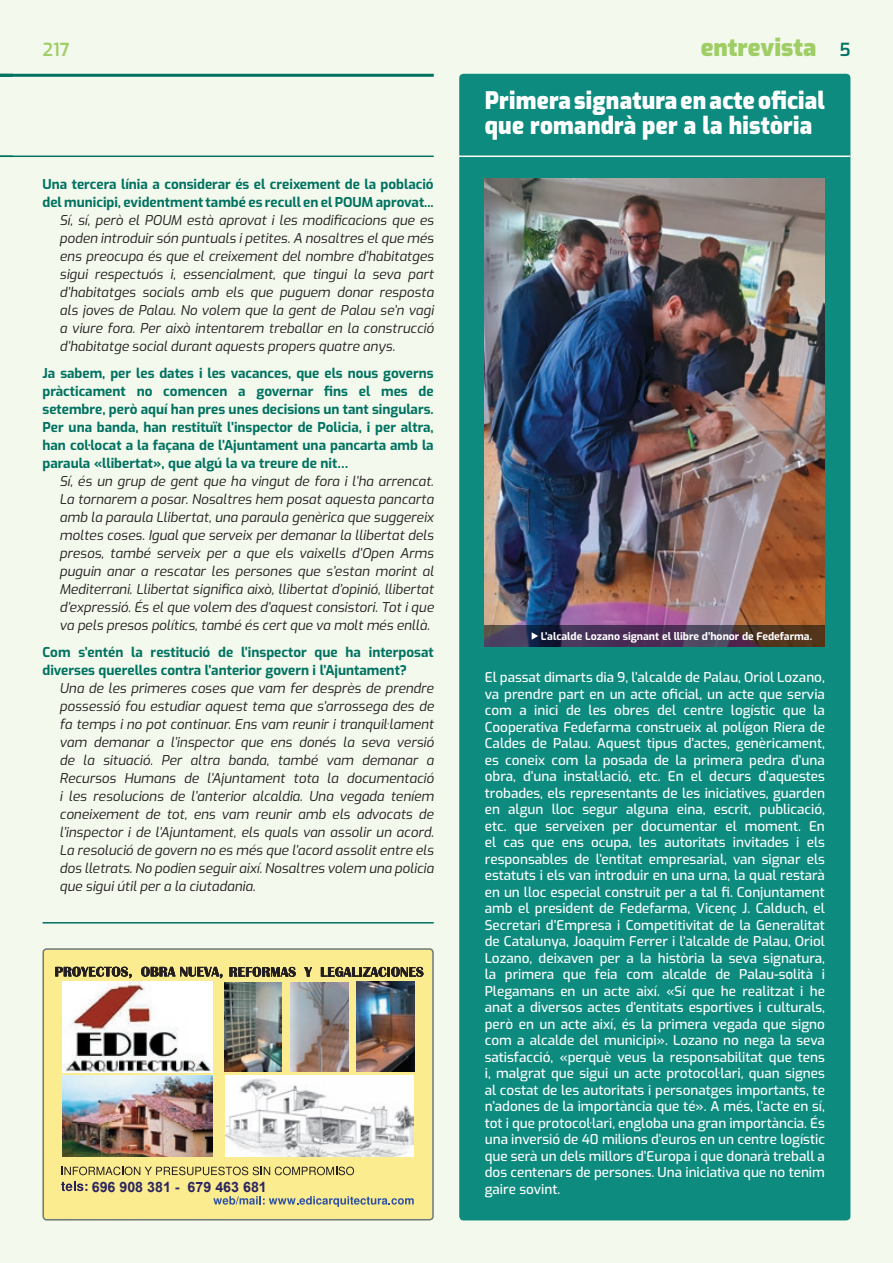
<style>
.page{position:relative;width:893px;height:1263px;background:#f4f9ed}
.page>*{position:absolute;margin:0;border:0;box-sizing:border-box;transform-origin:0 0}
.t1{font:900 24px/25.5px "Exo";letter-spacing:.01em;color:#fff;scale:.94 1}
.t2{font:900 24px "Exo";color:#9fce66}
.t3{font:600 18px "Exo";color:#9fce66}
.t4{font:700 14.25px "Arial";color:#2c2660}
.t5{font:500 13.5px/16.5px "Exo";color:#fff;text-align:justify}
.t6{font:italic 13.5px/18px "Exo";color:#231f20;text-align:justify}
.t7{font:700 13.5px/18px "Exo";color:#007261}
.t8{font:700 10.5px "Exo";color:#fff}
.s1{font-weight:600;font-size:18px;color:#007261}
</style>
<div class="page">
<hr style="left:0;top:156px;width:434px;height:1px;background:#007261">
<hr style="left:0;top:74px;width:434px;height:3px;background:#007261">
<svg style="left:0;top:76px;width:13px;height:1px"></svg>
<div style="left:459px;top:74px;width:391px;height:1146px;background:#0e8b7f;border-radius:4px"></div>
<hr style="left:458px;top:156px;width:392px;height:1px;background:#fff">
<div style="left:43px;top:949px;width:391px;height:271px;background:#fcec90"></div>
<img style="left:62px;top:982px;width:151px;height:90px">
<img style="left:62px;top:1076px;width:151px;height:80px">
<img style="left:225px;top:982px;width:56px;height:90px">
<img style="left:291px;top:982px;width:57px;height:89px">
<img style="left:357px;top:982px;width:57px;height:89px">
<img style="left:225px;top:1076px;width:189px;height:80px">
<svg style="left:213px;top:1196px;width:201px;height:11px"></svg>
<svg style="left:61px;top:1181px;width:26px;height:10px"></svg>
<svg style="left:62px;top:1166px;width:292px;height:9px"></svg>
<svg style="left:55px;top:967px;width:77px;height:11px"></svg>
<svg style="left:141px;top:967px;width:81px;height:11px"></svg>
<svg style="left:229px;top:967px;width:67px;height:10px"></svg>
<svg style="left:304px;top:967px;width:8px;height:10px"></svg>
<svg style="left:321px;top:967px;width:102px;height:10px"></svg>
<div style="left:43px;top:948px;width:391px;height:272px;border:2px solid #6c7c86;border-radius:4px"></div>
<hr style="left:43px;top:922px;width:391px;height:1px;background:#007261">
<img style="left:485px;top:179px;width:340px;height:446px">
<svg style="left:485px;top:625px;width:340px;height:22px"></svg>
<svg style="left:532px;top:632px;width:6px;height:8px"></svg>
<h2 class="t3" style="left:43px;top:36px;width:29px">217</h2>
<h1 class="t2" style="left:701px;top:29px;width:151px">entrevista <span class="s1">5</span></h1>
<h1 class="t1" style="left:485px;top:86px;width:363px">Primera signatura en acte oficial que romandrà per a la història</h1>
<p class="t7" style="left:43px;top:174px;width:393px">Una tercera línia a considerar és el creixement de la població del municipi, evidentment també es recull en el POUM aprovat...</p>
<p class="t6" style="left:60px;top:210px;width:376px">Sí, sí, però el POUM està aprovat i les modificacions que es poden introduir són puntuals i petites. A nosaltres el que més ens preocupa és que el creixement del nombre d’habitatges sigui respectuós i, essencialment, que tingui la seva part d’habitatges socials amb els que puguem donar resposta als joves de Palau. No volem que la gent de Palau se’n vagi a viure fora. Per això intentarem treballar en la construcció d’habitatge social durant aquests propers quatre anys.</p>
<p class="t7" style="left:43px;top:363px;width:393px;text-align:justify">Ja sabem, per les dates i les vacances, que els nous governs pràcticament no comencen a governar fins el mes de setembre, però aquí han pres unes decisions un tant singulars.<br>Per una banda, han restituït l’inspector de Policia, i per altra, han col·locat a la façana de l’Ajuntament una pancarta amb la paraula «llibertat», que algú la va treure de nit…</p>
<p class="t6" style="left:60px;top:471px;width:376px">Sí, és un grup de gent que ha vingut de fora i l’ha arrencat.<br>La tornarem a posar. Nosaltres hem posat aquesta pancarta amb la paraula Llibertat, una paraula genèrica que suggereix moltes coses. Igual que serveix per demanar la llibertat dels presos, també serveix per a que els vaixells d’Open Arms puguin anar a rescatar les persones que s’estan morint al Mediterrani. Llibertat significa això, llibertat d’opinió, llibertat d’expressió. És el que volem des d’aquest consistori. Tot i que va pels presos polítics, també és cert que va molt més enllà.</p>
<p class="t7" style="left:43px;top:642px;width:393px">Com s’entén la restitució de l’inspector que ha interposat diverses querelles contra l’anterior govern i l’Ajuntament?</p>
<p class="t6" style="left:60px;top:678px;width:376px">Una de les primeres coses que vam fer desprès de prendre possessió fou estudiar aquest tema que s’arrossega des de fa temps i no pot continuar. Ens vam reunir i tranquil·lament vam demanar a l’inspector que ens donés la seva versió de la situació. Per altra banda, també vam demanar a Recursos Humans de l’Ajuntament tota la documentació i les resolucions de l’anterior alcaldia. Una vegada teníem coneixement de tot, ens vam reunir amb els advocats de l’inspector i de l’Ajuntament, els quals van assolir un acord.<br>La resolució de govern no es més que l’acord assolit entre els dos lletrats. No podien seguir així. Nosaltres volem una policia que sigui útil per a la ciutadania.</p>
<p class="t5" style="left:485px;top:668px;width:342px">El passat dimarts dia 9, l’alcalde de Palau, Oriol Lozano, va prendre part en un acte oficial, un acte que servia com a inici de les obres del centre logístic que la Cooperativa Fedefarma construeix al polígon Riera de Caldes de Palau. Aquest tipus d’actes, genèricament, es coneix com la posada de la primera pedra d’una obra, d’una instal·lació, etc. En el decurs d’aquestes trobades, els representants de les iniciatives, guarden en algun lloc segur alguna eina, escrit, publicació, etc. que serveixen per documentar el moment. En el cas que ens ocupa, les autoritats invitades i els responsables de l’entitat empresarial, van signar els estatuts i els van introduir en una urna, la qual restarà en un lloc especial construit per a tal fi. Conjuntament amb el president de Fedefarma, Vicenç J. Calduch, el Secretari d’Empresa i Competitivitat de la Generalitat de Catalunya, Joaquim Ferrer i l’alcalde de Palau, Oriol Lozano, deixaven per a la història la seva signatura, la primera que feia com alcalde de Palau-solità i Plegamans en un acte així. «Sí que he realitzat i he anat a diversos actes d’entitats esportives i culturals, però en un acte així, és la primera vegada que signo com a alcalde del municipi». Lozano no nega la seva satisfacció, «perquè veus la responsabilitat que tens i, malgrat que sigui un acte protocol·lari, quan signes al costat de les autoritats i personatges importants, te n’adones de la importància que té». A més, l’acte en sí, tot i que protocol·lari, engloba una gran importància. És una inversió de 40 milions d’euros en un centre logístic que serà un dels millors d’Europa i que donarà treball a dos centenars de persones. Una iniciativa que no tenim gaire sovint.</p>
<p class="t8" style="left:541px;top:628px;width:273px">L’alcalde Lozano signant el llibre d’honor de Fedefarma.</p>
<p class="t4" style="left:92px;top:1177px;width:177px">696 908 381 - 679 463 681</p>
</div>
